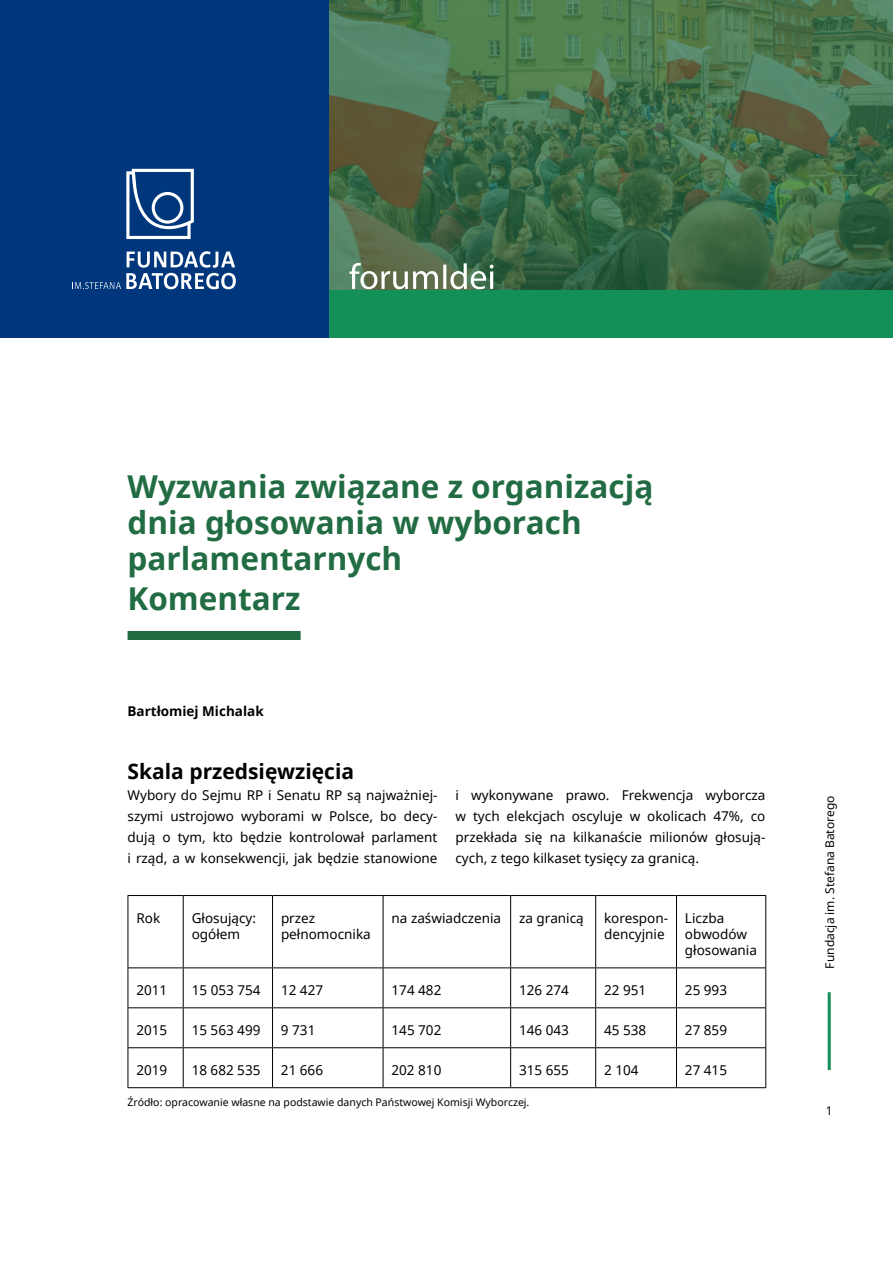
<style>
.page{position:relative;width:893px;height:1263px;background:#fff}
.page>*{position:absolute;margin:0;border:0;box-sizing:border-box;transform-origin:0 0}
.t1{font:700 31.5px/36px "Noto Sans";color:#226c43}
.t2{font:700 21px "Noto Sans";color:#000}
.t3{font:13.5px/21px "Noto Sans";color:#000}
.t4{font:700 13.5px "Noto Sans";color:#000}
.t5{font:12px "Noto Sans";color:#000}
.t6{font:10.5px "Noto Sans";color:#000}
</style>
<div class="page">
<hr style="left:828px;top:992px;width:3px;height:78px;background:#139058">
<div style="left:0;top:195px;width:893px;height:143px;background:#139058"></div>
<div style="left:128px;top:631px;width:173px;height:9px;background:#226c43"></div>
<img style="left:330px;top:0;width:563px;height:289px">
<svg style="left:350px;top:263px;width:144px;height:26px"></svg>
<div style="left:0;top:0;width:328px;height:338px;background:#00377c"></div>
<svg style="left:72px;top:251px;width:164px;height:38px"></svg>
<svg style="left:126px;top:169px;width:68px;height:70px"></svg>
<hr style="left:128px;top:895px;width:55px;height:1px;background:#000">
<hr style="left:128px;top:896px;width:1px;height:71px;background:#000">
<hr style="left:183px;top:895px;width:90px;height:1px;background:#000">
<hr style="left:183px;top:896px;width:1px;height:71px;background:#000">
<hr style="left:273px;top:895px;width:110px;height:1px;background:#000">
<hr style="left:272px;top:896px;width:1px;height:71px;background:#000">
<hr style="left:383px;top:895px;width:128px;height:1px;background:#000">
<hr style="left:383px;top:896px;width:1px;height:71px;background:#000">
<hr style="left:511px;top:895px;width:85px;height:1px;background:#000">
<hr style="left:510px;top:896px;width:1px;height:71px;background:#000">
<hr style="left:596px;top:895px;width:80px;height:1px;background:#000">
<hr style="left:595px;top:896px;width:1px;height:71px;background:#000">
<hr style="left:676px;top:895px;width:90px;height:1px;background:#000">
<hr style="left:676px;top:896px;width:1px;height:71px;background:#000">
<hr style="left:765px;top:896px;width:1px;height:71px;background:#000">
<hr style="left:128px;top:967px;width:55px;height:1px;background:#000">
<hr style="left:128px;top:968px;width:1px;height:39px;background:#000">
<hr style="left:183px;top:967px;width:90px;height:1px;background:#000">
<hr style="left:183px;top:968px;width:1px;height:39px;background:#000">
<hr style="left:273px;top:967px;width:110px;height:1px;background:#000">
<hr style="left:272px;top:968px;width:1px;height:39px;background:#000">
<hr style="left:383px;top:967px;width:128px;height:1px;background:#000">
<hr style="left:383px;top:968px;width:1px;height:39px;background:#000">
<hr style="left:511px;top:967px;width:85px;height:1px;background:#000">
<hr style="left:510px;top:968px;width:1px;height:39px;background:#000">
<hr style="left:596px;top:967px;width:80px;height:1px;background:#000">
<hr style="left:595px;top:968px;width:1px;height:39px;background:#000">
<hr style="left:676px;top:967px;width:90px;height:1px;background:#000">
<hr style="left:676px;top:968px;width:1px;height:39px;background:#000">
<hr style="left:765px;top:968px;width:1px;height:39px;background:#000">
<hr style="left:128px;top:1007px;width:55px;height:1px;background:#000">
<hr style="left:128px;top:1008px;width:1px;height:39px;background:#000">
<hr style="left:183px;top:1007px;width:90px;height:1px;background:#000">
<hr style="left:183px;top:1008px;width:1px;height:39px;background:#000">
<hr style="left:273px;top:1007px;width:110px;height:1px;background:#000">
<hr style="left:272px;top:1008px;width:1px;height:39px;background:#000">
<hr style="left:383px;top:1007px;width:128px;height:1px;background:#000">
<hr style="left:383px;top:1008px;width:1px;height:39px;background:#000">
<hr style="left:511px;top:1007px;width:85px;height:1px;background:#000">
<hr style="left:510px;top:1008px;width:1px;height:39px;background:#000">
<hr style="left:596px;top:1007px;width:80px;height:1px;background:#000">
<hr style="left:595px;top:1008px;width:1px;height:39px;background:#000">
<hr style="left:676px;top:1007px;width:90px;height:1px;background:#000">
<hr style="left:676px;top:1008px;width:1px;height:39px;background:#000">
<hr style="left:765px;top:1008px;width:1px;height:39px;background:#000">
<hr style="left:128px;top:1047px;width:55px;height:1px;background:#000">
<hr style="left:128px;top:1048px;width:1px;height:39px;background:#000">
<hr style="left:183px;top:1047px;width:90px;height:1px;background:#000">
<hr style="left:183px;top:1048px;width:1px;height:39px;background:#000">
<hr style="left:273px;top:1047px;width:110px;height:1px;background:#000">
<hr style="left:272px;top:1048px;width:1px;height:39px;background:#000">
<hr style="left:383px;top:1047px;width:128px;height:1px;background:#000">
<hr style="left:383px;top:1048px;width:1px;height:39px;background:#000">
<hr style="left:511px;top:1047px;width:85px;height:1px;background:#000">
<hr style="left:510px;top:1048px;width:1px;height:39px;background:#000">
<hr style="left:596px;top:1047px;width:80px;height:1px;background:#000">
<hr style="left:595px;top:1048px;width:1px;height:39px;background:#000">
<hr style="left:676px;top:1047px;width:90px;height:1px;background:#000">
<hr style="left:676px;top:1048px;width:1px;height:39px;background:#000">
<hr style="left:765px;top:1048px;width:1px;height:39px;background:#000">
<hr style="left:128px;top:1087px;width:55px;height:1px;background:#000">
<hr style="left:183px;top:1087px;width:90px;height:1px;background:#000">
<hr style="left:273px;top:1087px;width:110px;height:1px;background:#000">
<hr style="left:383px;top:1087px;width:128px;height:1px;background:#000">
<hr style="left:511px;top:1087px;width:85px;height:1px;background:#000">
<hr style="left:596px;top:1087px;width:80px;height:1px;background:#000">
<hr style="left:676px;top:1087px;width:90px;height:1px;background:#000">
<h1 class="t1" style="left:128px;top:467px;width:527px">Wyzwania związane z organizacją dnia głosowania w wyborach parlamentarnych</h1>
<h1 class="t1" style="left:128px;top:580px;width:175px">Komentarz</h1>
<p class="t4" style="left:128px;top:701px;width:138px">Bartłomiej Michalak</p>
<h2 class="t2" style="left:128px;top:756px;width:228px">Skala przedsięwzięcia</h2>
<p class="t3" style="left:128px;top:784px;width:311px;text-align:justify">Wybory do Sejmu RP i Senatu RP są najważniej&shy;szymi ustrojowo wyborami w Polsce, bo decy&shy;dują o tym, kto będzie kontrolował parlament i rząd, a w konsekwencji, jak będzie stanowione</p>
<p class="t3" style="left:455px;top:784px;width:311px;text-align:justify">i wykonywane prawo. Frekwencja wyborcza w tych elekcjach oscyluje w okolicach 47%, co przekłada się na kilkanaście milionów głosują&shy;cych, z tego kilkaset tysięcy za granicą.</p>
<p class="t3" style="left:136px;top:907px;width:25px">Rok</p>
<p class="t3" style="left:192px;top:909px;width:66px;line-height:16.2px">Głosujący: ogółem</p>
<p class="t3" style="left:281px;top:909px;width:91px;line-height:16.2px">przez pełnomocnika</p>
<p class="t3" style="left:392px;top:907px;width:111px">na zaświadczenia</p>
<p class="t3" style="left:519px;top:907px;width:66px">za granicą</p>
<p class="t3" style="left:604px;top:909px;width:65px;line-height:16.2px">korespon&shy;dencyjnie</p>
<p class="t3" style="left:685px;top:909px;width:74px;line-height:16.2px">Liczba obwodów głosowania</p>
<p class="t3" style="left:136px;top:979px;width:32px">2011</p>
<p class="t3" style="left:192px;top:979px;width:70px">15 053 754</p>
<p class="t3" style="left:281px;top:979px;width:44px">12 427</p>
<p class="t3" style="left:392px;top:979px;width:51px">174 482</p>
<p class="t3" style="left:519px;top:979px;width:51px">126 274</p>
<p class="t3" style="left:604px;top:979px;width:44px">22 951</p>
<p class="t3" style="left:685px;top:979px;width:44px">25 993</p>
<p class="t3" style="left:136px;top:1019px;width:32px">2015</p>
<p class="t3" style="left:192px;top:1019px;width:70px">15 563 499</p>
<p class="t3" style="left:281px;top:1019px;width:36px">9 731</p>
<p class="t3" style="left:392px;top:1019px;width:51px">145 702</p>
<p class="t3" style="left:519px;top:1019px;width:51px">146 043</p>
<p class="t3" style="left:604px;top:1019px;width:44px">45 538</p>
<p class="t3" style="left:685px;top:1019px;width:44px">27 859</p>
<p class="t3" style="left:136px;top:1059px;width:32px">2019</p>
<p class="t3" style="left:192px;top:1059px;width:70px">18 682 535</p>
<p class="t3" style="left:281px;top:1059px;width:44px">21 666</p>
<p class="t3" style="left:392px;top:1059px;width:51px">202 810</p>
<p class="t3" style="left:519px;top:1059px;width:51px">315 655</p>
<p class="t3" style="left:604px;top:1059px;width:36px">2 104</p>
<p class="t3" style="left:685px;top:1059px;width:44px">27 415</p>
<p class="t6" style="left:128px;top:1094px;width:403px">Źródło: opracowanie własne na podstawie danych Państwowej Komisji Wyborczej.</p>
<p class="t5" style="left:821px;top:968px;width:174px;rotate:-90deg">Fundacja im. Stefana Batorego</p>
<p class="t5" style="left:826px;top:1102px;width:8px">1</p>
</div>
